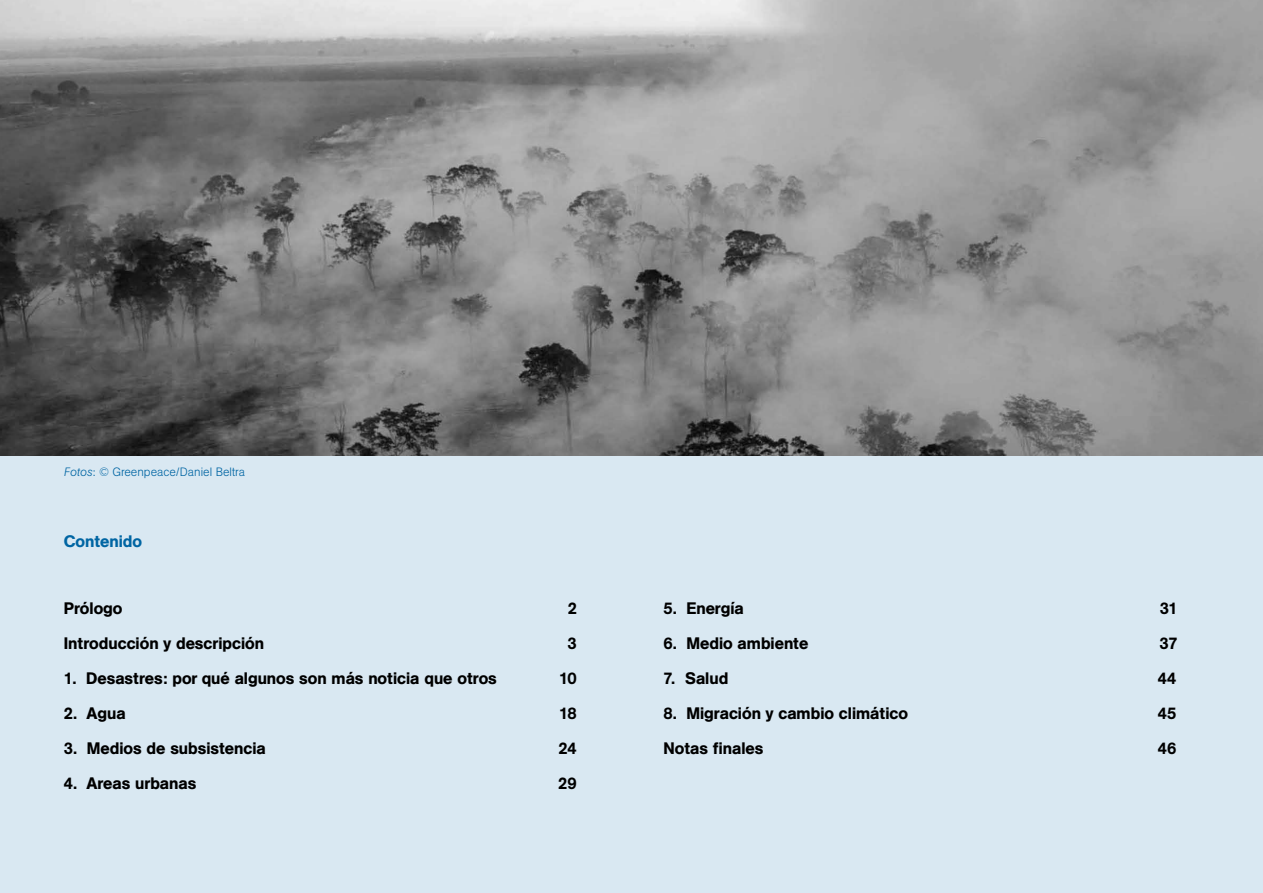
<style>
.page{position:relative;width:1263px;height:893px;background:#d9e8f2}
.page>*{position:absolute;margin:0;border:0;box-sizing:border-box;transform-origin:0 0}
.t1{font:500 16.5px "AG Book BQ";color:#000}
.t2{font:500 16.5px "AG Book BQ";color:#0065a3}
.t3{font:300 12px "AG Book BQ";color:#0065a3}
.s1{font-style:italic}
</style>
<div class="page">
<img style="left:0;top:0;width:1263px;height:455px">
<p class="t3" style="left:64px;top:464px;width:183px"><span class="s1">Fotos</span>: © Greenpeace/Daniel Beltra</p>
<p class="t2" style="left:64px;top:532px;width:80px">Contenido</p>
<p class="t1" style="left:64px;top:598px;width:60px">Prólogo</p>
<p class="t1" style="left:568px;top:598px;width:11px">2</p>
<p class="t1" style="left:64px;top:633px;width:202px">Introducción y descripción</p>
<p class="t1" style="left:568px;top:633px;width:11px">3</p>
<p class="t1" style="left:64px;top:668px;width:435px">1. Desastres: por qué algunos son más noticia que otros</p>
<p class="t1" style="left:559px;top:668px;width:19px">10</p>
<p class="t1" style="left:64px;top:703px;width:63px">2. Agua</p>
<p class="t1" style="left:559px;top:703px;width:19px">18</p>
<p class="t1" style="left:64px;top:738px;width:204px">3. Medios de subsistencia</p>
<p class="t1" style="left:559px;top:738px;width:20px">24</p>
<p class="t1" style="left:64px;top:773px;width:134px">4. Areas urbanas</p>
<p class="t1" style="left:558px;top:773px;width:20px">29</p>
<p class="t1" style="left:663px;top:598px;width:82px">5. Energía</p>
<p class="t1" style="left:1160px;top:598px;width:19px">31</p>
<p class="t1" style="left:663px;top:633px;width:147px">6. Medio ambiente</p>
<p class="t1" style="left:1159px;top:633px;width:20px">37</p>
<p class="t1" style="left:663px;top:668px;width:66px">7. Salud</p>
<p class="t1" style="left:1158px;top:668px;width:20px">44</p>
<p class="t1" style="left:663px;top:703px;width:246px">8. Migración y cambio climático</p>
<p class="t1" style="left:1158px;top:703px;width:20px">45</p>
<p class="t1" style="left:663px;top:738px;width:102px">Notas finales</p>
<p class="t1" style="left:1158px;top:738px;width:20px">46</p>
</div>
